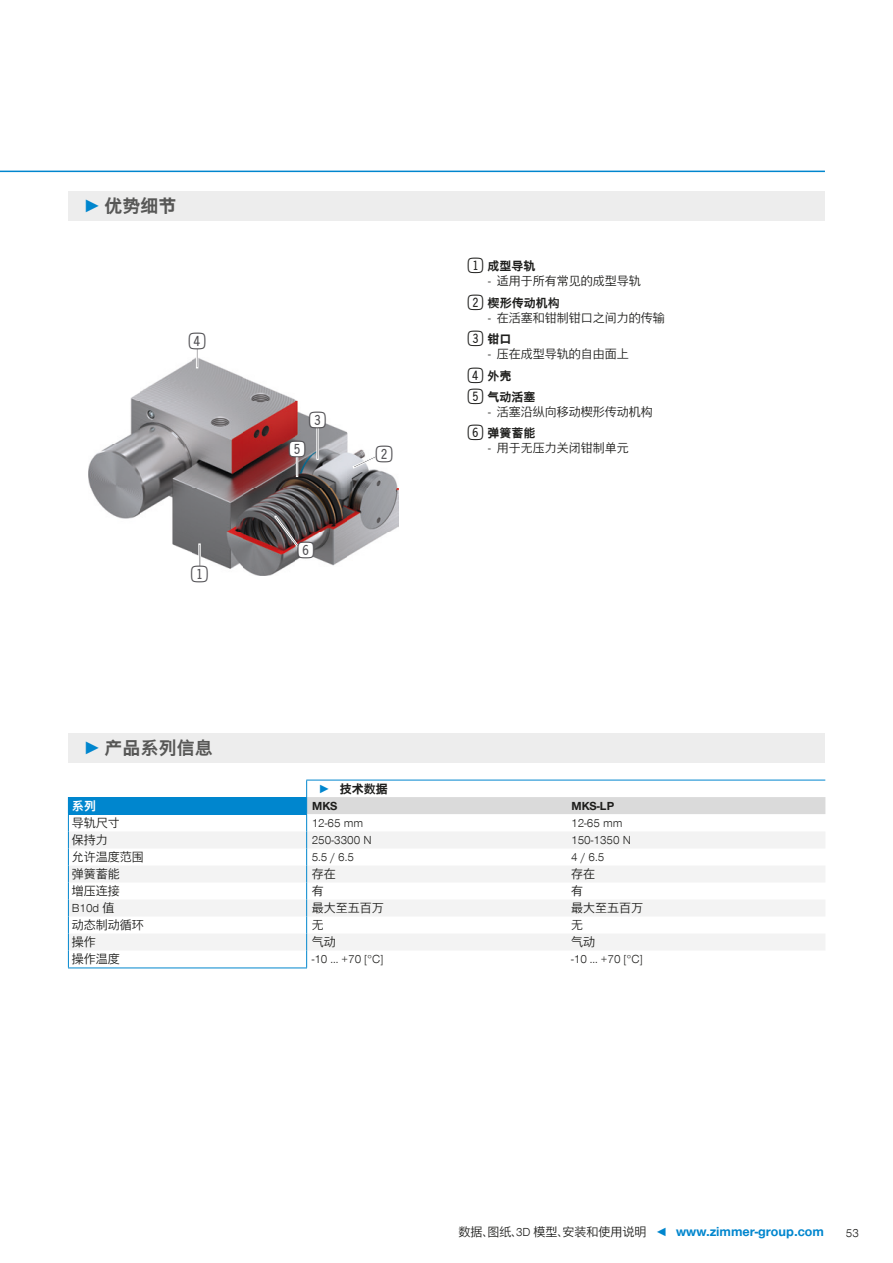
<style>
.page{position:relative;width:893px;height:1263px;background:#fff}
.page>*{position:absolute;margin:0;border:0;box-sizing:border-box;transform-origin:0 0}
.t1{font:27.6px/29.2px "Double Digits Super Square";color:#4f4e52}
.t2{font:700 18px "Zimmer Group Sans Global";color:#575756}
.t3{font:700 13.5px "Zimmer Group Sans Global";color:#0086ce}
.t4{font:300 12px/21.5px "Zimmer Group Sans Global";color:#1d1d1b}
.t5{font:700 12px "Zimmer Group Sans Global";color:#1d1d1b}
.t6{font:700 12px "Zimmer Group Sans Global";color:#fff}
.s1{font-family:"Zimmer Group Sans";color:#0086ce}
.s2{font-family:"Double Digits Super Square";font-weight:400;font-size:25.5px}
.s3{font-weight:700}
.s4{color:#0086ce}
.s5{font-weight:300;font-size:12px;color:#1d1d1b}
.s6{font-weight:300;font-size:12px}
</style>
<div class="page">
<img style="left:89px;top:358px;width:310px;height:218px">
<svg style="left:199px;top:544px;width:1px;height:22px"></svg>
<div style="left:192px;top:566px;width:15px;height:15px;background:#fff;border-radius:50%"></div>
<div style="left:376px;top:446px;width:16px;height:16px;background:#fff;border-radius:50%"></div>
<svg style="left:353px;top:455px;width:24px;height:13px"></svg>
<div style="left:298px;top:542px;width:16px;height:16px;background:#fff;border-radius:50%"></div>
<svg style="left:274px;top:515px;width:25px;height:33px"></svg>
<div style="left:310px;top:412px;width:15px;height:15px;background:#fff;border-radius:50%"></div>
<div style="left:289px;top:441px;width:16px;height:16px;background:#fff;border-radius:50%"></div>
<div style="left:296px;top:457px;width:2px;height:20px;border:1px solid #fff"></div>
<div style="left:196px;top:348px;width:2px;height:20px;border:1px solid #fff"></div>
<hr style="left:0;top:171px;width:825px;height:1px;background:#0086ce">
<div style="left:68px;top:191px;width:757px;height:30px;background:#ededed"></div>
<div style="left:68px;top:733px;width:757px;height:30px;background:#ededed"></div>
<div style="left:68px;top:797px;width:239px;height:17px;background:#0086ce"></div>
<svg style="left:69px;top:832px;width:237px;height:118px;fill:#f3f3f3"></svg>
<hr style="left:68px;top:967px;width:239px;height:1px;background:#0086ce">
<hr style="left:68px;top:814px;width:239px;height:1px;background:#0086ce">
<svg style="left:68px;top:815px;width:1px;height:152px"></svg>
<svg style="left:306px;top:780px;width:519px;height:187px"></svg>
<h2 class="t2" style="left:83px;top:195px;width:95px"><span class="s1">►</span> 优势细节</h2>
<h1 class="t1" style="left:189px;top:324px;width:23px">4</h1>
<h1 class="t1" style="left:191px;top:558px;width:23px">1</h1>
<h2 class="t2" style="left:83px;top:738px;width:131px"><span class="s1">►</span> 产品系列信息</h2>
<h1 class="t1" style="left:289px;top:404px;width:43px;text-indent:20px">3<br>5</h1>
<h1 class="t1" style="left:298px;top:534px;width:23px">6</h1>
<h1 class="t1" style="left:376px;top:438px;width:23px">2</h1>
<p class="t5" style="left:468px;top:259px;width:69px"><span class="s2">1</span>成型导轨</p>
<p class="t4" style="left:468px;top:271px;width:174px;text-indent:20px">- 适用于所有常见的成型导轨<br><span class="s2">2</span><span class="s3">楔形传动机构</span></p>
<p class="t4" style="left:468px;top:307px;width:198px;text-indent:20px">- 在活塞和钳制钳口之间力的传输<br><span class="s2">3</span><span class="s3">钳口</span></p>
<p class="t4" style="left:468px;top:343px;width:162px;text-indent:20px">- 压在成型导轨的自由面上<br><span class="s2">4</span><span class="s3">外壳<br></span><span class="s2">5</span><span class="s3">气动活塞</span></p>
<p class="t4" style="left:468px;top:401px;width:186px;text-indent:20px">- 活塞沿纵向移动楔形传动机构<br><span class="s2">6</span><span class="s3">弹簧蓄能</span></p>
<p class="t4" style="left:488px;top:437px;width:142px">- 用于无压力关闭钳制单元</p>
<p class="t5" style="left:319px;top:781px;width:71px"><span class="s4">►</span> 技术数据</p>
<p class="t6" style="left:72px;top:798px;width:26px">系列</p>
<p class="t5" style="left:312px;top:798px;width:27px">MKS</p>
<p class="t5" style="left:572px;top:798px;width:44px">MKS-LP</p>
<p class="t4" style="left:72px;top:812px;width:49px">导轨尺寸</p>
<p class="t4" style="left:312px;top:812px;width:53px">12-65 mm</p>
<p class="t4" style="left:571px;top:812px;width:53px">12-65 mm</p>
<p class="t4" style="left:72px;top:829px;width:37px">保持力</p>
<p class="t4" style="left:312px;top:829px;width:61px">250-3300 N</p>
<p class="t4" style="left:571px;top:829px;width:61px">150-1350 N</p>
<p class="t4" style="left:72px;top:846px;width:73px">允许温度范围</p>
<p class="t4" style="left:312px;top:846px;width:44px">5.5 / 6.5</p>
<p class="t4" style="left:571px;top:846px;width:35px">4 / 6.5</p>
<p class="t4" style="left:72px;top:863px;width:49px">弹簧蓄能</p>
<p class="t4" style="left:312px;top:863px;width:25px">存在</p>
<p class="t4" style="left:571px;top:863px;width:25px">存在</p>
<p class="t4" style="left:72px;top:880px;width:49px">增压连接</p>
<p class="t4" style="left:312px;top:880px;width:13px">有</p>
<p class="t4" style="left:571px;top:880px;width:13px">有</p>
<p class="t4" style="left:72px;top:897px;width:44px">B10d 值</p>
<p class="t4" style="left:312px;top:897px;width:73px">最大至五百万</p>
<p class="t4" style="left:571px;top:897px;width:73px">最大至五百万</p>
<p class="t4" style="left:72px;top:914px;width:73px">动态制动循环</p>
<p class="t4" style="left:312px;top:914px;width:13px">无</p>
<p class="t4" style="left:571px;top:914px;width:13px">无</p>
<p class="t4" style="left:72px;top:931px;width:25px">操作</p>
<p class="t4" style="left:312px;top:931px;width:25px">气动</p>
<p class="t4" style="left:571px;top:931px;width:25px">气动</p>
<p class="t4" style="left:72px;top:948px;width:49px">操作温度</p>
<p class="t4" style="left:312px;top:948px;width:73px">-10 ... +70 [°C]</p>
<p class="t4" style="left:571px;top:948px;width:73px">-10 ... +70 [°C]</p>
<p class="t3" style="left:459px;top:1224px;width:367px"><span class="s5">数据、图纸、3D 模型、安装和使用说明</span> <span class="s6">◄</span> www.zimmer-group.com</p>
<p class="t4" style="left:846px;top:1222px;width:15px">53</p>
</div>
